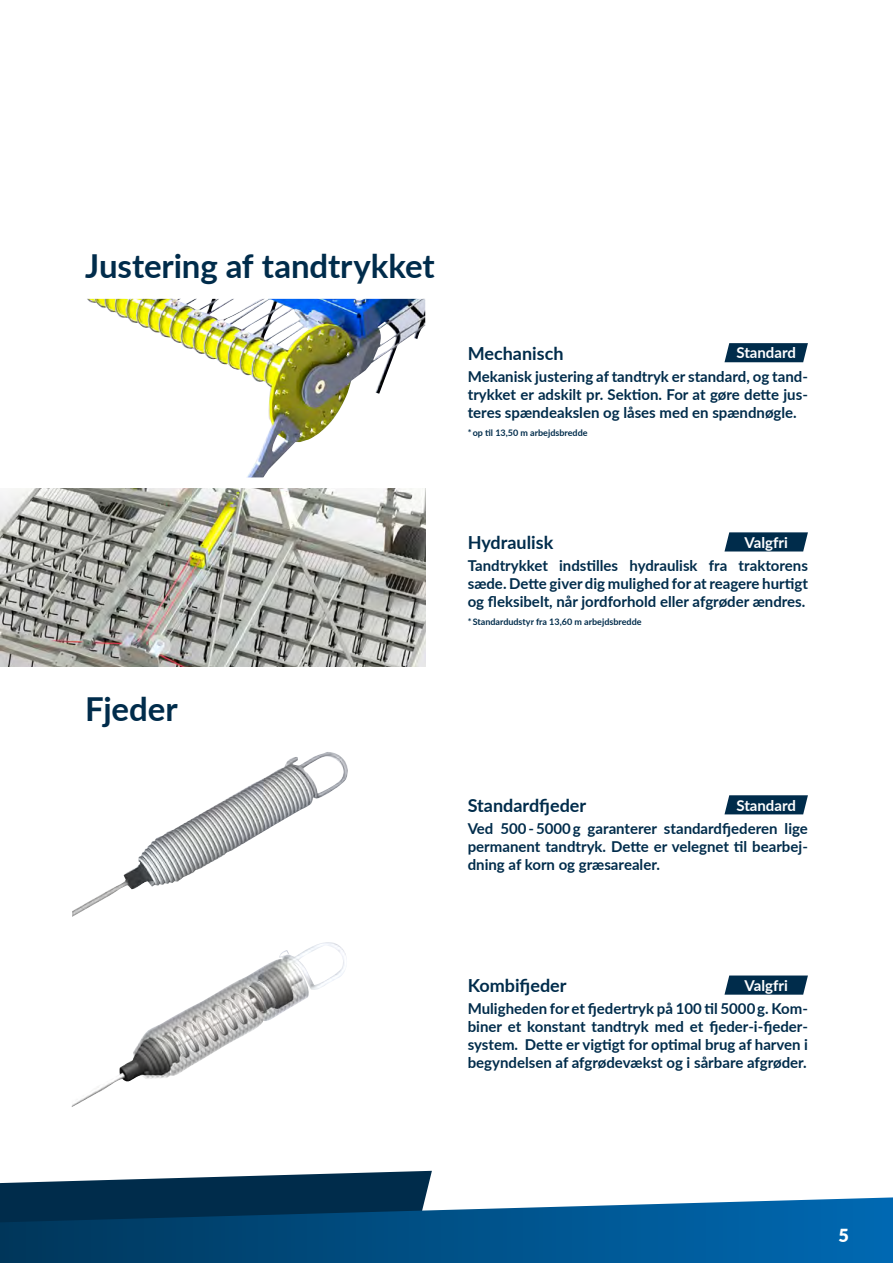
<style>
.page{position:relative;width:893px;height:1263px;background:#fff}
.page>*{position:absolute;margin:0;border:0;box-sizing:border-box;transform-origin:0 0}
.t1{font:700 33px "Lato";color:#002c4b}
.t2{font:700 18px "Lato";color:#002c4b}
.t3{font:900 18px "Lato";color:#fff}
.t4{font:700 15px/18px "Lato";color:#002c4b;text-align:justify}
.t5{font:700 15px "Lato";color:#fff}
.t6{font:700 9px "Lato";color:#002c4b}
</style>
<div class="page">
<svg style="left:0;top:1171px;width:432px;height:26px"></svg>
<svg style="left:0;top:1197px;width:893px;height:66px;background:#0e5687"></svg>
<img style="left:72px;top:752px;width:276px;height:165px">
<img style="left:87px;top:299px;width:338px;height:178px">
<img style="left:72px;top:942px;width:274px;height:165px">
<img style="left:0;top:488px;width:425px;height:179px">
<svg style="left:724px;top:532px;width:84px;height:19px;background:#143d59"></svg>
<svg style="left:724px;top:795px;width:84px;height:19px;background:#133c58"></svg>
<svg style="left:724px;top:975px;width:84px;height:20px;background:#1a415d"></svg>
<svg style="left:724px;top:343px;width:84px;height:19px;background:#113a57"></svg>
<h1 class="t1" style="left:85px;top:241px;width:351px">Justering af tandtrykket</h1>
<p class="t2" style="left:468px;top:340px;width:97px">Mechanisch</p>
<p class="t5" style="left:736px;top:342px;width:61px">Standard</p>
<p class="t4" style="left:468px;top:367px;width:342px">Mekanisk justering af tandtryk er standard, og tand&shy;trykket er adskilt pr. Sektion. For at gøre dette jus&shy;teres spændeakslen og låses med en spændnøgle.</p>
<p class="t6" style="left:468px;top:426px;width:121px">* op til 13,50 m arbejdsbredde</p>
<h1 class="t1" style="left:85px;top:684px;width:94px">Fjeder</h1>
<p class="t2" style="left:468px;top:529px;width:87px">Hydraulisk</p>
<p class="t5" style="left:744px;top:531px;width:45px">Valgfri</p>
<p class="t4" style="left:468px;top:556px;width:342px">Tandtrykket indstilles hydraulisk fra traktorens sæde. Dette giver dig mulighed for at reagere hurtigt og fleksibelt, når jordforhold eller afgrøder ændres.</p>
<p class="t6" style="left:468px;top:615px;width:175px">* Standardudstyr fra 13,60 m arbejdsbredde</p>
<p class="t2" style="left:468px;top:792px;width:120px">Standardfjeder</p>
<p class="t5" style="left:736px;top:794px;width:61px">Standard</p>
<p class="t4" style="left:468px;top:819px;width:342px">Ved 500 - 5000 g garanterer standardfjederen lige permanent tandtryk. Dette er velegnet til bearbej&shy;dning af korn og græsarealer.</p>
<p class="t2" style="left:468px;top:972px;width:100px">Kombifjeder</p>
<p class="t5" style="left:744px;top:974px;width:45px">Valgfri</p>
<p class="t4" style="left:468px;top:999px;width:342px">Muligheden for et fjedertryk på 100 til 5000 g. Kom&shy;biner et konstant tandtryk med et fjeder-i-fjeder&shy;system. Dette er vigtigt for optimal brug af harven i begyndelsen af afgrødevækst og i sårbare afgrøder.</p>
<p class="t3" style="left:838px;top:1221px;width:12px">5</p>
</div>
